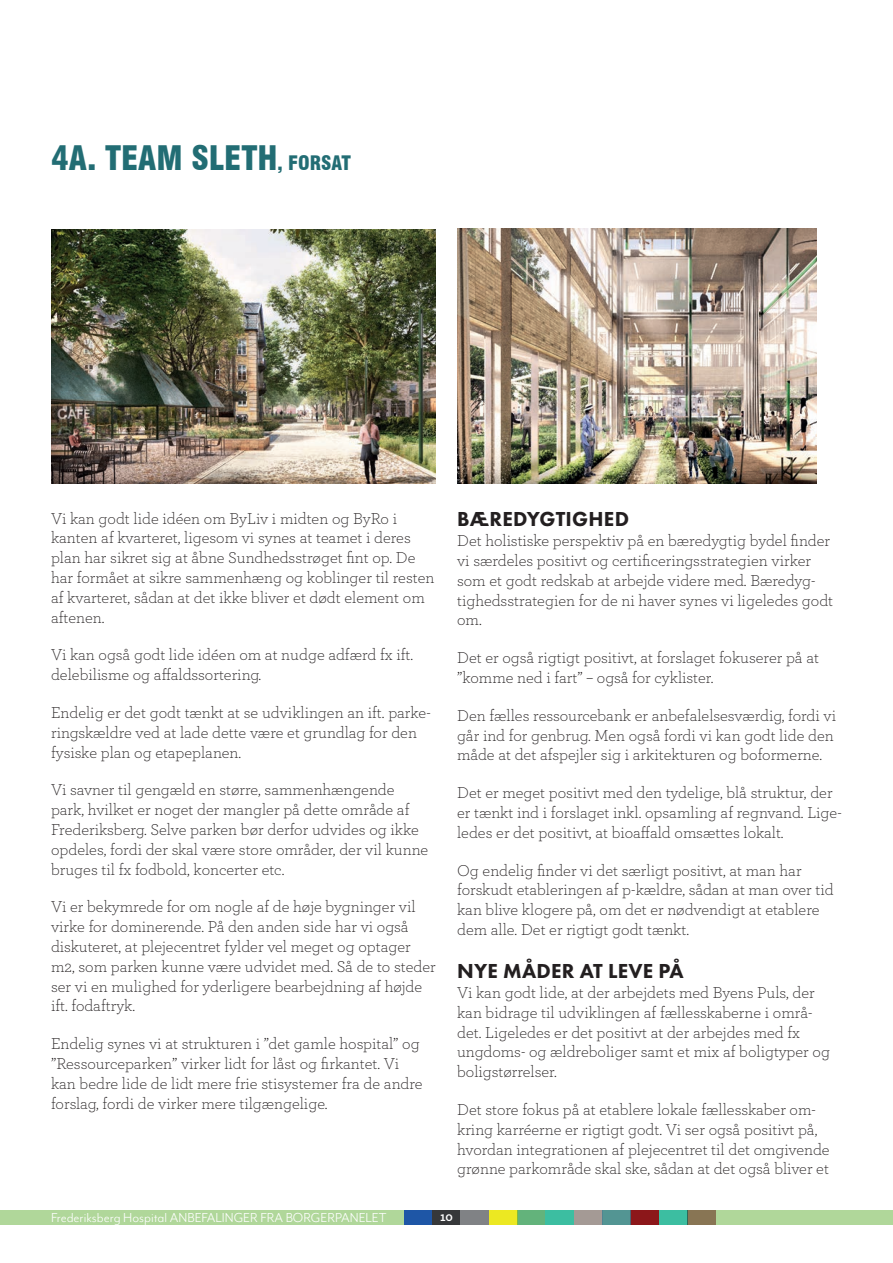
<style>
.page{position:relative;width:893px;height:1263px;background:#fff}
.page>*{position:absolute;margin:0;border:0;box-sizing:border-box;transform-origin:0 0}
.t1{font:900 condensed 33px "Swiss 721 BT";color:#226d74}
.t2{font:800 21px "Futura PT";letter-spacing:.01em;color:#231f20}
.t3{font:300 16.5px/19.8px "Archer";color:#231f20}
.t4{font:15px "Mr Eaves Mod OT";color:#fff}
.t5{font:700 12.75px "Archer";color:#fff}
.s1{font-size:19.5px}
</style>
<div class="page">
<img style="left:457px;top:229px;width:360px;height:254px">
<div style="left:0;top:1210px;width:893px;height:15px;background:#b0d79a"></div>
<div style="left:631px;top:1210px;width:28px;height:15px;background:#8c171a"></div>
<div style="left:659px;top:1210px;width:28px;height:15px;background:#3cbea1"></div>
<div style="left:404px;top:1210px;width:28px;height:15px;background:#1e56a6"></div>
<div style="left:687px;top:1210px;width:29px;height:15px;background:#887554"></div>
<div style="left:432px;top:1210px;width:29px;height:15px;background:#36383a"></div>
<div style="left:461px;top:1210px;width:28px;height:15px;background:#808285"></div>
<div style="left:489px;top:1210px;width:28px;height:15px;background:#ece822"></div>
<div style="left:517px;top:1210px;width:29px;height:15px;background:#63b37b"></div>
<div style="left:574px;top:1210px;width:28px;height:15px;background:#a49a95"></div>
<div style="left:546px;top:1210px;width:28px;height:15px;background:#3cbea1"></div>
<div style="left:602px;top:1210px;width:29px;height:15px;background:#539593"></div>
<img style="left:51px;top:230px;width:385px;height:253px">
<h1 class="t1" style="left:51px;top:138px;width:301px">4A. TEAM SLETH<span class="s1">, FORSAT</span></h1>
<p class="t3" style="left:51px;top:507px;width:385px">Vi kan godt lide idéen om ByLiv i midten og ByRo i kanten af kvarteret, ligesom vi synes at teamet i deres plan har sikret sig at åbne Sundhedsstrøget fint op. De har formået at sikre sammenhæng og koblinger til resten af kvarteret, sådan at det ikke bliver et dødt element om aftenen.</p>
<p class="t3" style="left:51px;top:644px;width:364px">Vi kan også godt lide idéen om at nudge adfærd fx ift. delebilisme og affaldssortering.</p>
<p class="t3" style="left:51px;top:702px;width:381px">Endelig er det godt tænkt at se udviklingen an ift. parke&shy;ringskældre ved at lade dette være et grundlag for den fysiske plan og etapeplanen.</p>
<p class="t3" style="left:51px;top:779px;width:379px">Vi savner til gengæld en større, sammenhængende park, hvilket er noget der mangler på dette område af Frederiksberg. Selve parken bør derfor udvides og ikke opdeles, fordi der skal være store områder, der vil kunne bruges til fx fodbold, koncerter etc.</p>
<p class="t3" style="left:51px;top:896px;width:386px">Vi er bekymrede for om nogle af de høje bygninger vil virke for dominerende. På den anden side har vi også diskuteret, at plejecentret fylder vel meget og optager m2, som parken kunne være udvidet med. Så de to steder ser vi en mulighed for yderligere bearbejdning af højde ift. fodaftryk.</p>
<p class="t3" style="left:51px;top:1033px;width:373px">Endelig synes vi at strukturen i ”det gamle hospital” og ”Ressourceparken” virker lidt for låst og firkantet. Vi kan bedre lide de lidt mere frie stisystemer fra de andre forslag, fordi de virker mere tilgængelige.</p>
<p class="t2" style="left:457px;top:506px;width:173px">BÆREDYGTIGHED</p>
<p class="t3" style="left:457px;top:530px;width:378px">Det holistiske perspektiv på en bæredygtig bydel finder vi særdeles positivt og certificeringsstrategien virker som et godt redskab at arbejde videre med. Bæredyg&shy;tighedsstrategien for de ni haver synes vi ligeledes godt om.</p>
<p class="t3" style="left:457px;top:647px;width:363px">Det er også rigtigt positivt, at forslaget fokuserer på at ”komme ned i fart” – også for cyklister.</p>
<p class="t3" style="left:457px;top:705px;width:380px">Den fælles ressourcebank er anbefalelsesværdig, fordi vi går ind for genbrug. Men også fordi vi kan godt lide den måde at det afspejler sig i arkitekturen og boformerne.</p>
<p class="t3" style="left:457px;top:782px;width:386px">Det er meget positivt med den tydelige, blå struktur, der er tænkt ind i forslaget inkl. opsamling af regnvand. Lige&shy;ledes er det positivt, at bioaffald omsættes lokalt.</p>
<p class="t3" style="left:457px;top:859px;width:378px">Og endelig finder vi det særligt positivt, at man har forskudt etableringen af p-kældre, sådan at man over tid kan blive klogere på, om det er nødvendigt at etablere dem alle. Det er rigtigt godt tænkt.</p>
<p class="t2" style="left:457px;top:958px;width:228px">NYE MÅDER AT LEVE PÅ</p>
<p class="t3" style="left:457px;top:982px;width:374px">Vi kan godt lide, at der arbejdets med Byens Puls, der kan bidrage til udviklingen af fællesskaberne i områ&shy;det. Ligeledes er det positivt at der arbejdes med fx ungdoms- og ældreboliger samt et mix af boligtyper og boligstørrelser.</p>
<p class="t3" style="left:457px;top:1099px;width:374px">Det store fokus på at etablere lokale fællesskaber om&shy;kring karréerne er rigtigt godt. Vi ser også positivt på, hvordan integrationen af plejecentret til det omgivende grønne parkområde skal ske, sådan at det også bliver et</p>
<p class="t4" style="left:51px;top:1210px;width:337px">Frederiksberg Hospital ANBEFALINGER FRA BORGERPANELET</p>
<p class="t5" style="left:440px;top:1207px;width:14px">10</p>
</div>
